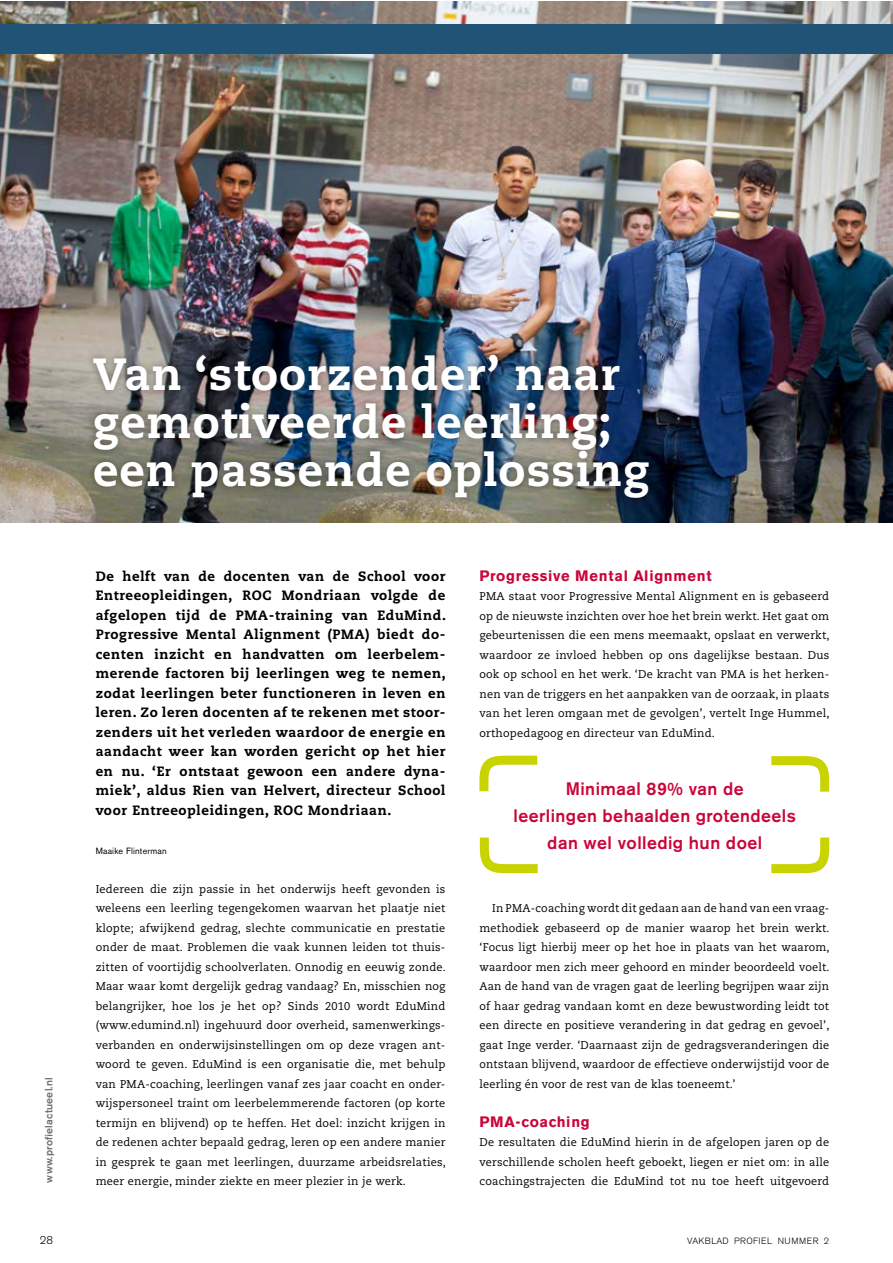
<style>
.page{position:relative;width:893px;height:1263px;background:#fff}
.page>*{position:absolute;margin:0;border:0;box-sizing:border-box;transform-origin:0 0}
.t1{font:800 45px/48px "Caecilia LT Std";letter-spacing:.025em;color:#fff}
.t2{font:500 18px/27px "Akzidenz Grotesk BE";letter-spacing:.025em;color:#ca0538;text-align:center}
.t3{font:700 15px "Akzidenz Grotesk BE";letter-spacing:.05em;color:#ca0538}
.t4{font:800 13.5px/19.5px "Caecilia LT Std";letter-spacing:.05em;color:#000;text-align:justify}
.t5{font:11.25px/19.5px "Caecilia LT Std";letter-spacing:.02em;color:#000;text-align:justify}
.t6{font:300 11.25px "Akzidenz Grotesk BE";color:#000}
.t7{font:500 10.5px "Akzidenz Grotesk BE";letter-spacing:.02em;color:#706f6f}
.t8{font:300 9px "Akzidenz Grotesk BE";letter-spacing:.04em;color:#000}
.t9{font:9px "Akzidenz Grotesk BE";letter-spacing:.025em;color:#000}
</style>
<div class="page">
<img style="left:0;top:1px;width:892px;height:521px">
<div style="left:0;top:24px;width:892px;height:30px;background:#215377"></div>
<div style="left:85px;top:347px;width:571px;height:159px;background:#000;opacity:.4"></div>
<svg style="left:771px;top:756px;width:59px;height:36px"></svg>
<svg style="left:479px;top:837px;width:59px;height:37px"></svg>
<svg style="left:479px;top:755px;width:59px;height:37px"></svg>
<svg style="left:771px;top:837px;width:59px;height:37px"></svg>
<p class="t7" style="left:42px;top:1182px;width:107px;rotate:-90deg">www.profielactueel.nl</p>
<h1 class="t1" style="left:93px;top:350px;width:558px">Van ‘stoorzender’ naar gemotiveerde leerling; een passende oplossing</h1>
<p class="t4" style="left:96px;top:566px;width:352px">De helft van de docenten van de School voor Entreeopleidingen, ROC Mondriaan volgde de afgelopen tijd de PMA-training van EduMind.<br>Progressive Mental Alignment (PMA) biedt do&shy;centen inzicht en handvatten om leerbelem&shy;merende factoren bij leerlingen weg te nemen, zodat leerlingen beter functioneren in leven en leren. Zo leren docenten af te rekenen met stoor&shy;zenders uit het verleden waardoor de energie en aandacht weer kan worden gericht op het hier en nu. ‘Er ontstaat gewoon een andere dyna&shy;miek’, aldus Rien van Helvert, directeur School voor Entreeopleidingen, ROC Mondriaan.</p>
<p class="t9" style="left:96px;top:845px;width:73px">Maaike Flinterman</p>
<p class="t5" style="left:96px;top:879px;width:352px">Iedereen die zijn passie in het onderwijs heeft gevonden is weleens een leerling tegengekomen waarvan het plaatje niet klopte; afwijkend gedrag, slechte communicatie en prestatie onder de maat. Problemen die vaak kunnen leiden tot thuis&shy;zitten of voortijdig schoolverlaten. Onnodig en eeuwig zonde.<br>Maar waar komt dergelijk gedrag vandaag? En, misschien nog belangrijker, hoe los je het op? Sinds 2010 wordt EduMind (www.edumind.nl) ingehuurd door overheid, samenwerkings&shy;verbanden en onderwijsinstellingen om op deze vragen ant&shy;woord te geven. EduMind is een organisatie die, met behulp van PMA-coaching, leerlingen vanaf zes jaar coacht en onder&shy;wijspersoneel traint om leerbelemmerende factoren (op korte termijn en blijvend) op te heffen. Het doel: inzicht krijgen in de redenen achter bepaald gedrag, leren op een andere manier in gesprek te gaan met leerlingen, duurzame arbeidsrelaties, meer energie, minder ziekte en meer plezier in je werk.</p>
<h3 class="t3" style="left:479px;top:567px;width:234px">Progressive Mental Alignment</h3>
<p class="t5" style="left:479px;top:587px;width:352px">PMA staat voor Progressive Mental Alignment en is gebaseerd op de nieuwste inzichten over hoe het brein werkt. Het gaat om gebeurtenissen die een mens meemaakt, opslaat en verwerkt, waardoor ze invloed hebben op ons dagelijkse bestaan. Dus ook op school en het werk. ‘De kracht van PMA is het herken&shy;nen van de triggers en het aanpakken van de oorzaak, in plaats van het leren omgaan met de gevolgen’, vertelt Inge Hummel, orthopedagoog en directeur van EduMind.</p>
<h2 class="t2" style="left:514px;top:775px;width:284px">Minimaal 89% van de<br>leerlingen behaalden grotendeels dan wel volledig hun doel</h2>
<p class="t5" style="left:479px;top:899px;width:352px;text-indent:13px">In PMA-coaching wordt dit gedaan aan de hand van een vraag&shy;methodiek gebaseerd op de manier waarop het brein werkt. ‘Focus ligt hierbij meer op het hoe in plaats van het waarom, waardoor men zich meer gehoord en minder beoordeeld voelt.<br>Aan de hand van de vragen gaat de leerling begrijpen waar zijn of haar gedrag vandaan komt en deze bewustwording leidt tot een directe en positieve verandering in dat gedrag en gevoel’, gaat Inge verder. ‘Daarnaast zijn de gedragsveranderingen die ontstaan blijvend, waardoor de effectieve onderwijstijd voor de leerling én voor de rest van de klas toeneemt.’</p>
<h3 class="t3" style="left:479px;top:1113px;width:112px">PMA-coaching</h3>
<p class="t5" style="left:479px;top:1133px;width:351px">De resultaten die EduMind hierin in de afgelopen jaren op de verschillende scholen heeft geboekt, liegen er niet om: in alle coachingstrajecten die EduMind tot nu toe heeft uitgevoerd</p>
<p class="t6" style="left:40px;top:1233px;width:15px">28</p>
<p class="t8" style="left:687px;top:1235px;width:143px">VAKBLAD PROFIEL NUMMER 2</p>
</div>
